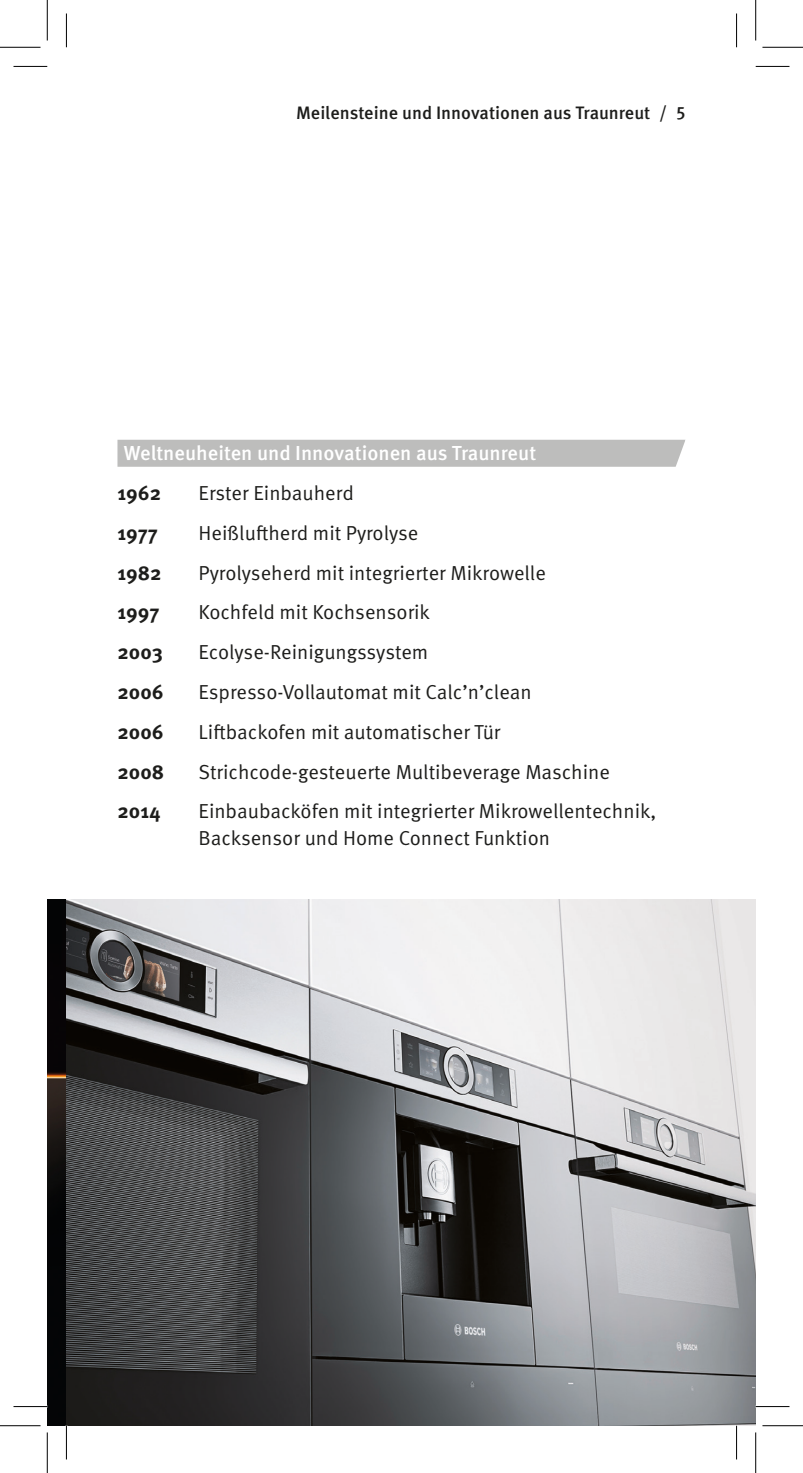
<style>
.page{position:relative;width:803px;height:1473px;background:#fff}
.page>*{position:absolute;margin:0;border:0;box-sizing:border-box;transform-origin:0 0}
.t1{font:20.25px/27px "Meta OT Norm";color:#1d1d1b}
.t2{font:500 20.25px "Meta OT";color:#fff}
.t3{font:700 20.25px "Meta OT";color:#1d1d1b}
.t4{font:500 18px "Meta OT";color:#1d1d1b}
</style>
<div class="page">
<img style="left:47px;top:899px;width:708px;height:526px">
<div style="left:117px;top:439px;width:568px;height:27px;background:#bdbdbc"></div>
<svg style="left:675px;top:439px;width:10px;height:28px"></svg>
<hr style="left:14px;top:66px;width:33px;height:1px;background:#000">
<hr style="left:755px;top:66px;width:34px;height:1px;background:#000">
<hr style="left:14px;top:1405px;width:33px;height:1px;background:#000">
<hr style="left:755px;top:1405px;width:34px;height:1px;background:#000">
<hr style="left:66px;top:13px;width:1px;height:34px;background:#000">
<hr style="left:66px;top:1425px;width:1px;height:34px;background:#000">
<hr style="left:736px;top:13px;width:1px;height:34px;background:#000">
<hr style="left:736px;top:1425px;width:1px;height:34px;background:#000">
<hr style="left:0;top:47px;width:40px;height:1px;background:#000">
<hr style="left:762px;top:47px;width:40px;height:1px;background:#000">
<hr style="left:0;top:1425px;width:40px;height:1px;background:#000">
<hr style="left:762px;top:1425px;width:40px;height:1px;background:#000">
<hr style="left:47px;top:0;width:1px;height:40px;background:#000">
<hr style="left:47px;top:1432px;width:1px;height:40px;background:#000">
<hr style="left:755px;top:0;width:1px;height:40px;background:#000">
<hr style="left:755px;top:1432px;width:1px;height:40px;background:#000">
<p class="t4" style="left:296px;top:101px;width:391px">Meilensteine und Innovationen aus Traunreut / 5</p>
<p class="t2" style="left:124px;top:440px;width:414px">Weltneuheiten und Innovationen aus Traunreut</p>
<p class="t3" style="left:117px;top:480px;width:45px">1962</p>
<p class="t1" style="left:198px;top:480px;width:157px">Erster Einbauherd</p>
<p class="t3" style="left:117px;top:520px;width:42px">1977</p>
<p class="t1" style="left:198px;top:519px;width:221px">Heißluftherd mit Pyrolyse</p>
<p class="t3" style="left:117px;top:560px;width:46px">1982</p>
<p class="t1" style="left:198px;top:559px;width:349px">Pyrolyseherd mit integrierter Mikrowelle</p>
<p class="t3" style="left:117px;top:599px;width:43px">1997</p>
<p class="t1" style="left:198px;top:599px;width:233px">Kochfeld mit Kochsensorik</p>
<p class="t3" style="left:117px;top:639px;width:47px">2003</p>
<p class="t1" style="left:198px;top:639px;width:231px">Ecolyse-Reinigungssystem</p>
<p class="t3" style="left:117px;top:679px;width:48px">2006</p>
<p class="t1" style="left:198px;top:678px;width:335px">Espresso-Vollautomat mit Calc’n’clean</p>
<p class="t3" style="left:117px;top:719px;width:48px">2006</p>
<p class="t1" style="left:198px;top:718px;width:303px">Liftbackofen mit automatischer Tür</p>
<p class="t3" style="left:117px;top:758px;width:48px">2008</p>
<p class="t1" style="left:198px;top:758px;width:413px">Strichcode-gesteuerte Multibeverage Maschine</p>
<p class="t3" style="left:117px;top:798px;width:44px">2014</p>
<p class="t1" style="left:198px;top:798px;width:459px">Einbaubacköfen mit integrierter Mikrowellentechnik,<br>Backsensor und Home Connect Funktion</p>
</div>
